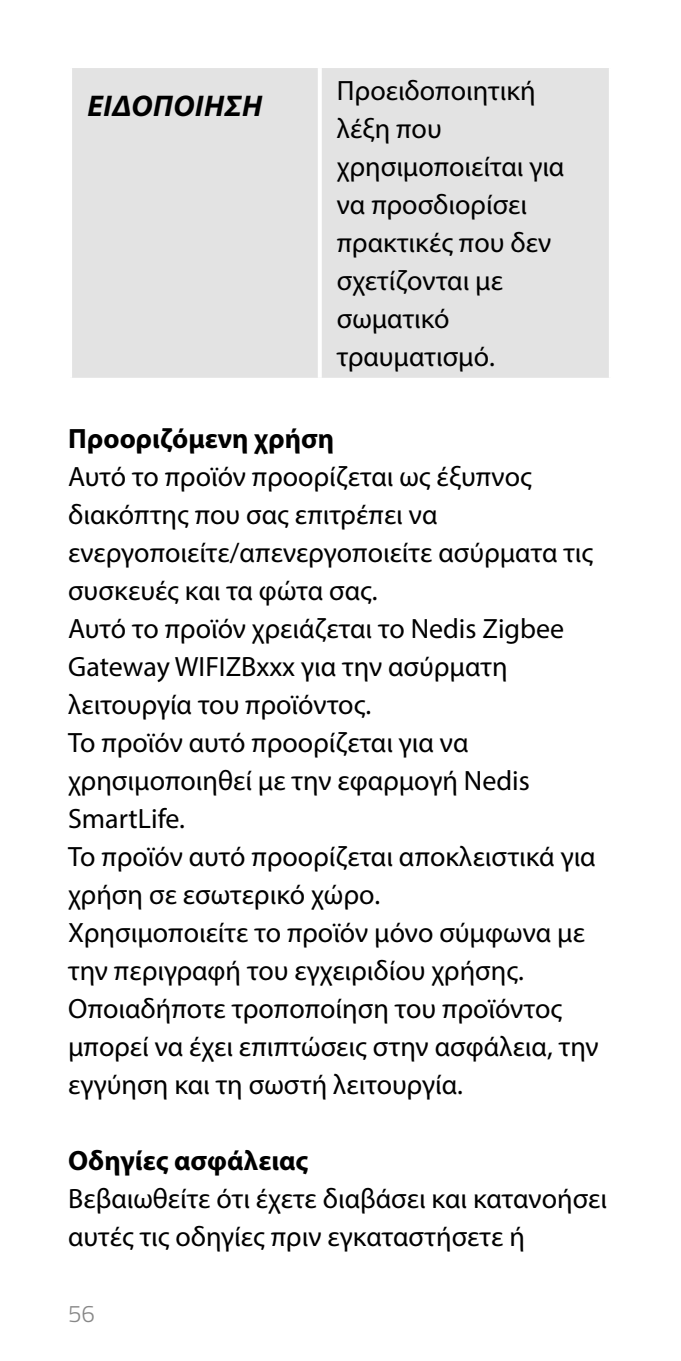
<style>
.page{position:relative;width:681px;height:1361px;background:#fff}
.page>*{position:absolute;margin:0;border:0;box-sizing:border-box;transform-origin:0 0}
.t1{font:italic 700 30px "Myriad Pro";letter-spacing:.02em;color:#000}
.t2{font:28px/38px "Myriad Pro";color:#000}
.t3{font:700 28px "Myriad Pro";color:#000}
.t4{font:300 24px "Titillium";color:#878787}
</style>
<div class="page">
<div style="left:72px;top:68px;width:536px;height:310px;background:#e3e3e3"></div>
<svg style="left:317px;top:68px;width:4px;height:310px"></svg>
<svg style="left:608px;top:68px;width:1px;height:310px"></svg>
<p class="t1" style="left:87px;top:86px;width:176px">ΕΙΔΟΠΟΙΗΣΗ</p>
<p class="t2" style="left:336px;top:72px;width:229px">Προειδοποιητική λέξη που χρησιμοποιείται για να προσδιορίσει πρακτικές που δεν σχετίζονται με σωματικό τραυματισμό.</p>
<p class="t3" style="left:68px;top:420px;width:267px">Προοριζόμενη χρήση</p>
<p class="t2" style="left:68px;top:457px;width:532px">Αυτό το προϊόν προορίζεται ως έξυπνος διακόπτης που σας επιτρέπει να ενεργοποιείτε/απενεργοποιείτε ασύρματα τις συσκευές και τα φώτα σας.<br>Αυτό το προϊόν χρειάζεται το Nedis Zigbee Gateway WIFIZBxxx για την ασύρματη λειτουργία του προϊόντος.<br>Το προϊόν αυτό προορίζεται για να χρησιμοποιηθεί με την εφαρμογή Nedis SmartLife.<br>Το προϊόν αυτό προορίζεται αποκλειστικά για χρήση σε εσωτερικό χώρο.<br>Χρησιμοποιείτε το προϊόν μόνο σύμφωνα με την περιγραφή του εγχειριδίου χρήσης.<br>Οποιαδήποτε τροποποίηση του προϊόντος μπορεί να έχει επιπτώσεις στην ασφάλεια, την εγγύηση και τη σωστή λειτουργία.</p>
<p class="t3" style="left:68px;top:1142px;width:242px">Οδηγίες ασφάλειας</p>
<p class="t2" style="left:68px;top:1179px;width:540px">Βεβαιωθείτε ότι έχετε διαβάσει και κατανοήσει αυτές τις οδηγίες πριν εγκαταστήσετε ή</p>
<p class="t4" style="left:68px;top:1296px;width:28px">56</p>
</div>
